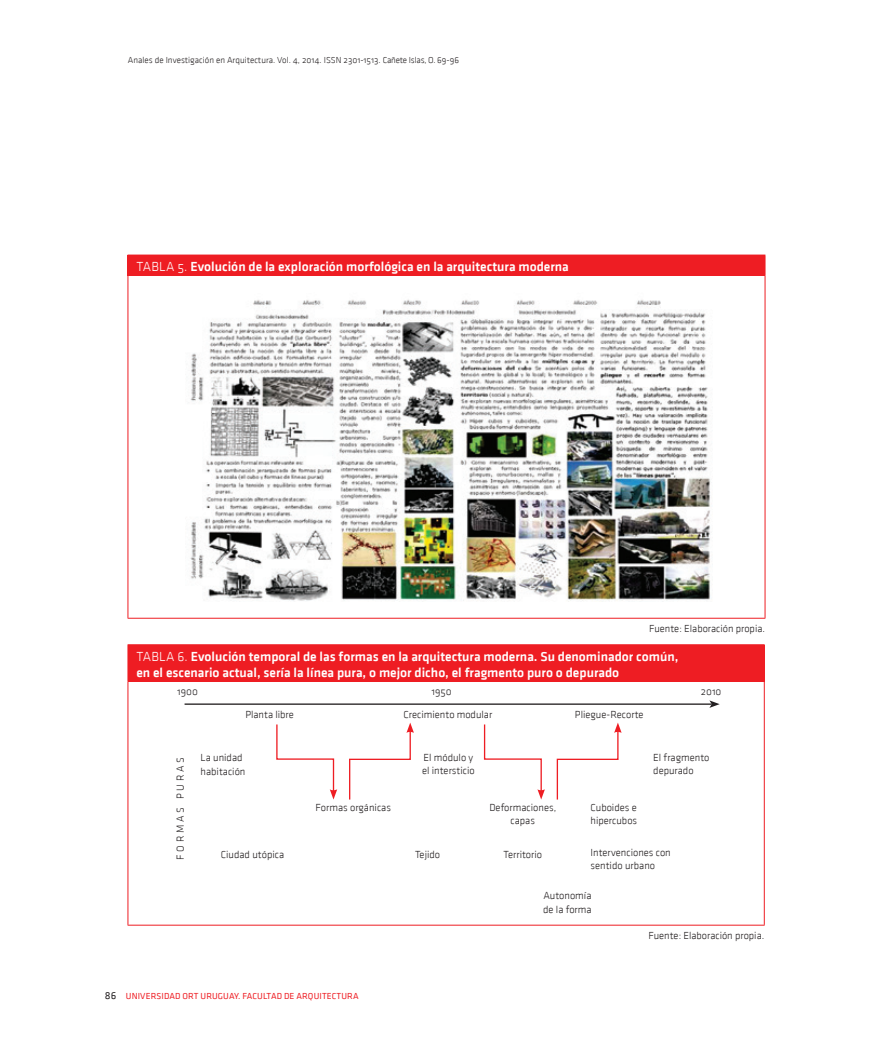
<style>
.page{position:relative;width:893px;height:1063px;background:#fff}
.page>*{position:absolute;margin:0;border:0;box-sizing:border-box;transform-origin:0 0}
.t1{font:13.5px/16.5px "Klavika Medium OSF";color:#fff}
.t2{font:10.5px/13.2px "Klavika Light OSF";color:#231f20}
.t3{font:10.5px "Klavika Light OSF";letter-spacing:.26em;color:#231f20}
.t4{font:9px "Klavika Light OSF";color:#231f20}
.t5{font:9px "Klavika Regular OSF";letter-spacing:.015em;color:#ee1d23}
.s1{font-family:"Klavika Light OSF"}
.s2{font-size:10.5px;color:#231f20}
</style>
<div class="page">
<div style="left:128px;top:255px;width:637px;height:20px;background:#ee1d23"></div>
<svg style="left:765px;top:255px;width:1px;height:20px"></svg>
<hr style="left:128px;top:275px;width:1px;height:343px;background:#ee1d23">
<hr style="left:765px;top:275px;width:1px;height:343px;background:#ee1d23">
<hr style="left:128px;top:618px;width:637px;height:1px;background:#ee1d23">
<img style="left:190px;top:299px;width:521px;height:303px">
<div style="left:128px;top:645px;width:636px;height:37px;background:#ee1d23"></div>
<hr style="left:764px;top:645px;width:1px;height:37px;background:#ee1d23">
<hr style="left:128px;top:682px;width:1px;height:243px;background:#ee1d23">
<hr style="left:764px;top:682px;width:1px;height:243px;background:#ee1d23">
<hr style="left:128px;top:925px;width:637px;height:1px;background:#ee1d23">
<hr style="left:128px;top:644px;width:637px;height:1px;background:#ee1d23">
<hr style="left:185px;top:703px;width:527px;height:2px;background:#231f20">
<svg style="left:709px;top:700px;width:11px;height:8px"></svg>
<svg style="left:276px;top:724px;width:61px;height:76px"></svg>
<svg style="left:483px;top:724px;width:62px;height:76px"></svg>
<svg style="left:349px;top:723px;width:65px;height:77px"></svg>
<svg style="left:556px;top:723px;width:66px;height:77px"></svg>
<p class="t4" style="left:128px;top:55px;width:333px">Anales de Investigación en Arquitectura. Vol. 4, 2014. ISSN 2301-1513. Cañete Islas, O. 69-96</p>
<p class="t1" style="left:137px;top:258px;width:434px"><span class="s1">Tab la 5.</span> Evolución de la exploración morfológica en la arquitectura moderna</p>
<p class="t2" style="left:649px;top:622px;width:117px">Fuente: Elaboración propia.</p>
<p class="t1" style="left:136px;top:648px;width:544px"><span class="s1">Tab la 6.</span> Evolución temporal de las formas en la arquitectura moderna. Su denominador común, en el escenario actual, sería la línea pura, o mejor dicho, el fragmento puro o depurado</p>
<p class="t2" style="left:177px;top:685px;width:22px">1900</p>
<p class="t2" style="left:245px;top:708px;width:50px">Planta libre</p>
<p class="t2" style="left:201px;top:750px;width:46px;line-height:14.5px">La unidad habitación</p>
<p class="t2" style="left:422px;top:751px;width:54px">El módulo y el intersticio</p>
<p class="t2" style="left:653px;top:751px;width:58px">El fragmento depurado</p>
<p class="t2" style="left:316px;top:801px;width:77px">Formas orgánicas</p>
<p class="t2" style="left:489px;top:801px;width:68px;text-align:center">Deformaciones, capas</p>
<p class="t2" style="left:431px;top:685px;width:22px">1950</p>
<p class="t2" style="left:701px;top:685px;width:22px">2010</p>
<p class="t2" style="left:403px;top:708px;width:90px">Crecimiento modular</p>
<p class="t2" style="left:575px;top:708px;width:70px">Pliegue-Recorte</p>
<p class="t3" style="left:175px;top:860px;width:103px;rotate:-90deg">FOR MAS PUR AS</p>
<p class="t2" style="left:591px;top:801px;width:48px">Cuboides e hipercubos</p>
<p class="t2" style="left:591px;top:846px;width:82px">I ntervenciones con sentido urbano</p>
<p class="t2" style="left:221px;top:848px;width:65px">Ciudad utópica</p>
<p class="t2" style="left:415px;top:848px;width:27px">Tejido</p>
<p class="t2" style="left:503px;top:848px;width:40px">Territorio</p>
<p class="t5" style="left:105px;top:992px;width:84px"><span class="s2">86</span> UNIVERSIDAD ORT</p>
<p class="t5" style="left:201px;top:992px;width:160px">U RUGUAY. FACULTAD DE ARQUITECTURA</p>
<p class="t2" style="left:543px;top:889px;width:50px">Autonomía de la forma</p>
<p class="t2" style="left:648px;top:929px;width:117px">Fuente: Elaboración propia.</p>
</div>
